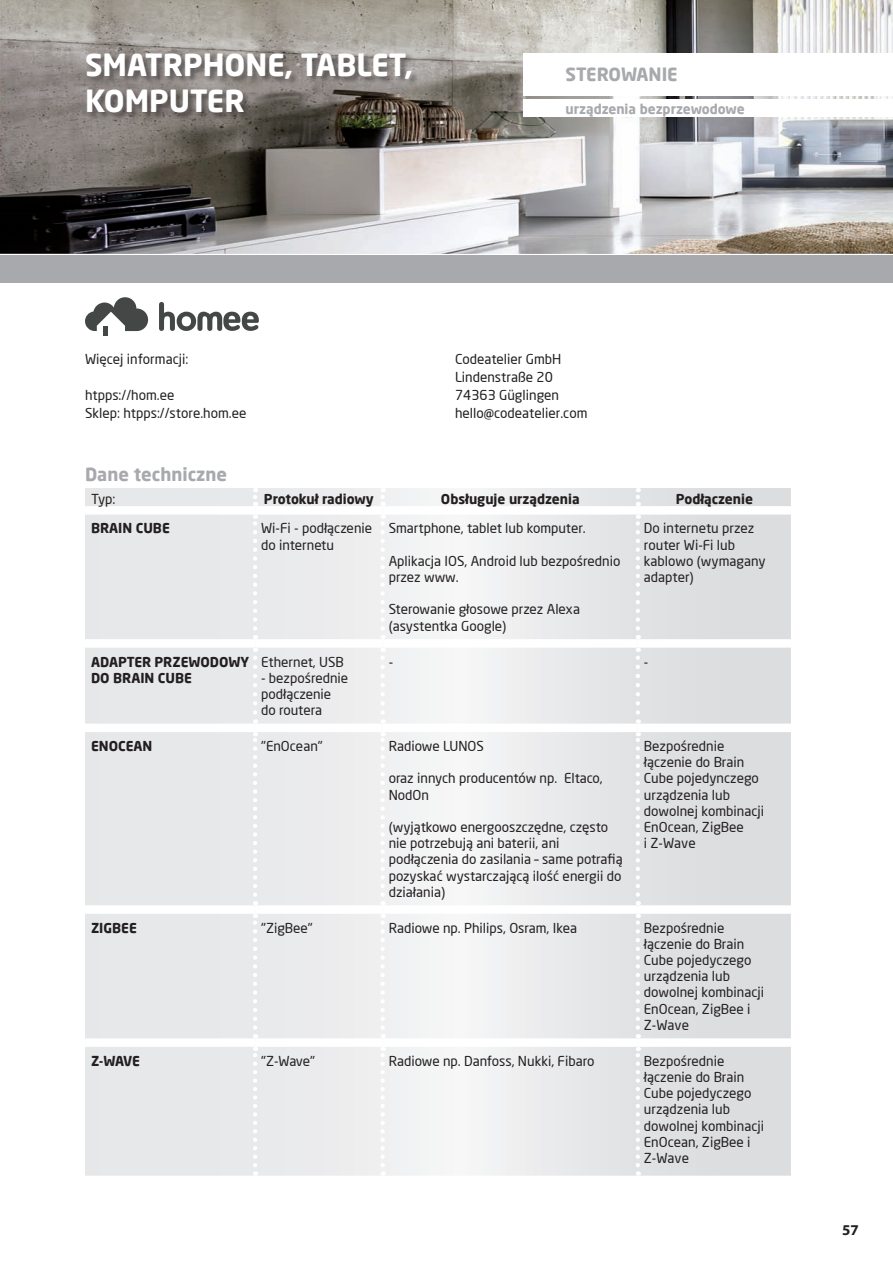
<style>
.page{position:relative;width:893px;height:1263px;background:#fff}
.page>*{position:absolute;margin:0;border:0;box-sizing:border-box;transform-origin:0 0}
.t1{font:700 30px/36px "Neo Sans Pro";color:#fff}
.t2{font:700 18px "Neo Sans Pro";color:#a8a9ad}
.t3{font:700 15px "Myriad Pro";color:#231f20}
.t4{font:13.5px/16.2px "Neo Sans Pro";color:#231f20}
.t5{font:700 13.5px/16.2px "Neo Sans Pro";color:#231f20}
.t6{font:700 13.5px "Neo Sans Pro";color:#a8a9ad}
</style>
<div class="page">
<div style="left:0;top:255px;width:893px;height:28px;background:#a8a9ad"></div>
<img style="left:0;top:0;width:893px;height:253px">
<div style="left:86px;top:53px;width:334px;height:68px;background:#231f20;opacity:.5"></div>
<svg style="left:159px;top:302px;width:100px;height:29px"></svg>
<svg style="left:85px;top:297px;width:63px;height:34px"></svg>
<hr style="left:103px;top:326px;width:4px;height:10px;background:#434745">
<svg style="left:85px;top:488px;width:706px;height:687px"></svg>
<svg style="left:253px;top:488px;width:4px;height:18px"></svg>
<svg style="left:381px;top:488px;width:4px;height:18px"></svg>
<svg style="left:636px;top:488px;width:4px;height:18px"></svg>
<svg style="left:253px;top:515px;width:4px;height:113px"></svg>
<svg style="left:381px;top:515px;width:4px;height:113px"></svg>
<svg style="left:636px;top:515px;width:4px;height:113px"></svg>
<svg style="left:253px;top:648px;width:4px;height:64px"></svg>
<svg style="left:381px;top:648px;width:4px;height:64px"></svg>
<svg style="left:636px;top:648px;width:4px;height:64px"></svg>
<svg style="left:253px;top:732px;width:4px;height:163px"></svg>
<svg style="left:381px;top:732px;width:4px;height:163px"></svg>
<svg style="left:636px;top:732px;width:4px;height:163px"></svg>
<svg style="left:253px;top:914px;width:4px;height:113px"></svg>
<svg style="left:381px;top:914px;width:4px;height:113px"></svg>
<svg style="left:636px;top:914px;width:4px;height:113px"></svg>
<svg style="left:253px;top:1047px;width:4px;height:118px"></svg>
<svg style="left:381px;top:1047px;width:4px;height:118px"></svg>
<svg style="left:636px;top:1047px;width:4px;height:118px"></svg>
<div style="left:85px;top:506px;width:170px;height:9px;background:#fff"></div>
<div style="left:255px;top:506px;width:128px;height:9px;background:#fff"></div>
<div style="left:383px;top:506px;width:255px;height:9px;background:#fff"></div>
<div style="left:638px;top:506px;width:153px;height:9px;background:#fff"></div>
<div style="left:85px;top:639px;width:170px;height:9px;background:#fff"></div>
<div style="left:255px;top:639px;width:128px;height:9px;background:#fff"></div>
<div style="left:383px;top:639px;width:255px;height:9px;background:#fff"></div>
<div style="left:638px;top:639px;width:153px;height:9px;background:#fff"></div>
<div style="left:85px;top:723px;width:170px;height:9px;background:#fff"></div>
<div style="left:255px;top:723px;width:128px;height:9px;background:#fff"></div>
<div style="left:383px;top:723px;width:255px;height:9px;background:#fff"></div>
<div style="left:638px;top:723px;width:153px;height:9px;background:#fff"></div>
<div style="left:85px;top:905px;width:170px;height:9px;background:#fff"></div>
<div style="left:255px;top:905px;width:128px;height:9px;background:#fff"></div>
<div style="left:383px;top:905px;width:255px;height:9px;background:#fff"></div>
<div style="left:638px;top:905px;width:153px;height:9px;background:#fff"></div>
<div style="left:85px;top:1038px;width:170px;height:9px;background:#fff"></div>
<div style="left:255px;top:1038px;width:128px;height:9px;background:#fff"></div>
<div style="left:383px;top:1038px;width:255px;height:9px;background:#fff"></div>
<div style="left:638px;top:1038px;width:153px;height:9px;background:#fff"></div>
<div style="left:523px;top:53px;width:370px;height:42px;background:#fff"></div>
<div style="left:523px;top:100px;width:370px;height:17px;background:#fff"></div>
<h1 class="t1" style="left:85px;top:46px;width:330px">SMATRPHONE, TABLET,<br>KOMPUTER</h1>
<h2 class="t2" style="left:565px;top:63px;width:114px">STEROWANIE</h2>
<p class="t6" style="left:565px;top:100px;width:181px">urządzenia bezprzewodowe</p>
<p class="t4" style="left:85px;top:351px;width:105px">Więcej informacji:</p>
<p class="t4" style="left:85px;top:386px;width:163px;line-height:18px">htpps://hom.ee<br>Sklep: htpps://store.hom.ee</p>
<h2 class="t2" style="left:85px;top:463px;width:144px">Dane techniczne</h2>
<p class="t4" style="left:455px;top:350px;width:134px;line-height:18px">Codeatelier GmbH<br>Lindenstraße 20<br>74363 Güglingen hello@codeatelier.com</p>
<p class="t4" style="left:91px;top:491px;width:26px">Typ:</p>
<p class="t5" style="left:264px;top:491px;width:111px">Protokuł radiowy</p>
<p class="t5" style="left:441px;top:491px;width:140px">Obsługuje urządzenia</p>
<p class="t5" style="left:676px;top:491px;width:79px">Podłączenie</p>
<p class="t5" style="left:91px;top:520px;width:80px">BRAIN CUBE</p>
<p class="t4" style="left:261px;top:520px;width:113px">Wi-Fi - podłączenie do internetu</p>
<p class="t4" style="left:389px;top:520px;width:198px">Smartphone, tablet lub komputer.</p>
<p class="t4" style="left:389px;top:552px;width:233px">Aplikacja IOS, Android lub bezpośrednio przez www.</p>
<p class="t4" style="left:389px;top:601px;width:193px">Sterowanie głosowe przez Alexa (asystentka Google)</p>
<p class="t4" style="left:644px;top:520px;width:123px">Do internetu przez router Wi-Fi lub kablowo (wymagany adapter)</p>
<p class="t5" style="left:91px;top:653px;width:160px">ADAPTER PRZEWODOWY<br>DO BRAIN CUBE</p>
<p class="t4" style="left:261px;top:653px;width:84px">Ethernet, USB</p>
<p class="t4" style="left:261px;top:669px;width:89px">- bezpośrednie podłączenie do routera</p>
<p class="t4" style="left:389px;top:653px;width:6px">-</p>
<p class="t4" style="left:644px;top:653px;width:6px">-</p>
<p class="t5" style="left:91px;top:737px;width:63px">ENOCEAN</p>
<p class="t4" style="left:261px;top:738px;width:63px">"EnOcean"</p>
<p class="t4" style="left:389px;top:738px;width:97px">Radiowe LUNOS</p>
<p class="t4" style="left:389px;top:770px;width:216px">oraz innych producentów np. Eltaco,<br>NodOn</p>
<p class="t4" style="left:389px;top:819px;width:235px">(wyjątkowo energooszczędne, często nie potrzebują ani baterii, ani podłączenia do zasilania – same potrafią pozyskać wystarczającą ilość energii do działania)</p>
<p class="t4" style="left:644px;top:738px;width:122px">Bezpośrednie łączenie do Brain<br>Cube pojedynczego urządzenia lub dowolnej kombinacji<br>EnOcean, ZigBee<br>i Z-Wave</p>
<p class="t5" style="left:91px;top:919px;width:47px">ZIGBEE</p>
<p class="t4" style="left:261px;top:919px;width:53px">"ZigBee"</p>
<p class="t4" style="left:389px;top:919px;width:190px">Radiowe np. Philips, Osram, Ikea</p>
<p class="t4" style="left:644px;top:919px;width:122px">Bezpośrednie łączenie do Brain<br>Cube pojedyczego urządzenia lub dowolnej kombinacji<br>EnOcean, ZigBee i<br>Z-Wave</p>
<p class="t5" style="left:91px;top:1052px;width:50px">Z-WAVE</p>
<p class="t4" style="left:261px;top:1052px;width:55px">"Z-Wave"</p>
<p class="t4" style="left:389px;top:1052px;width:207px">Radiowe np. Danfoss, Nukki, Fibaro</p>
<p class="t4" style="left:644px;top:1052px;width:122px">Bezpośrednie łączenie do Brain<br>Cube pojedyczego urządzenia lub dowolnej kombinacji<br>EnOcean, ZigBee i<br>Z-Wave</p>
<p class="t3" style="left:842px;top:1220px;width:18px">57</p>
</div>
